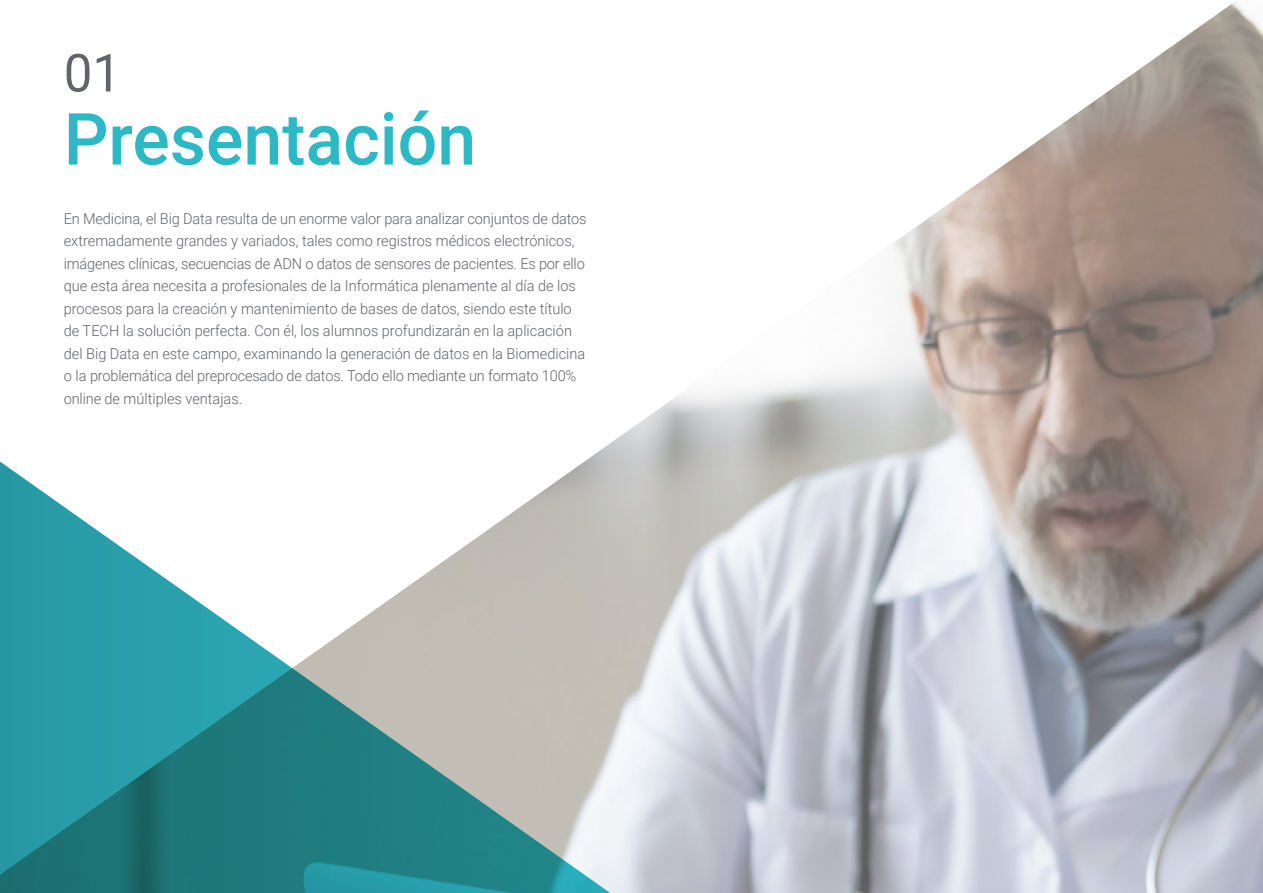
<style>
.page{position:relative;width:1263px;height:893px;background:#fff}
.page>*{position:absolute;margin:0;border:0;box-sizing:border-box;transform-origin:0 0}
.t1{font:500 72px "Roboto";color:#2db8c5}
.t2{font:52.5px "Roboto";color:#61646a}
.t3{font:300 15px/22.5px "Roboto";color:#61646a}
</style>
<div class="page">
<img style="left:607px;top:1px;width:656px;height:892px">
<svg style="left:0;top:446px;width:640px;height:447px"></svg>
<h2 class="t2" style="left:64px;top:36px;width:59px">01</h2>
<h1 class="t1" style="left:64px;top:89px;width:414px">Presentación</h1>
<p class="t3" style="left:64px;top:207px;width:524px">En Medicina, el Big Data resulta de un enorme valor para analizar conjuntos de datos extremadamente grandes y variados, tales como registros médicos electrónicos, imágenes clínicas, secuencias de ADN o datos de sensores de pacientes. Es por ello que esta área necesita a profesionales de la Informática plenamente al día de los procesos para la creación y mantenimiento de bases de datos, siendo este título de TECH la solución perfecta. Con él, los alumnos profundizarán en la aplicación del Big Data en este campo, examinando la generación de datos en la Biomedicina o la problemática del preprocesado de datos. Todo ello mediante un formato 100% online de múltiples ventajas.</p>
</div>
